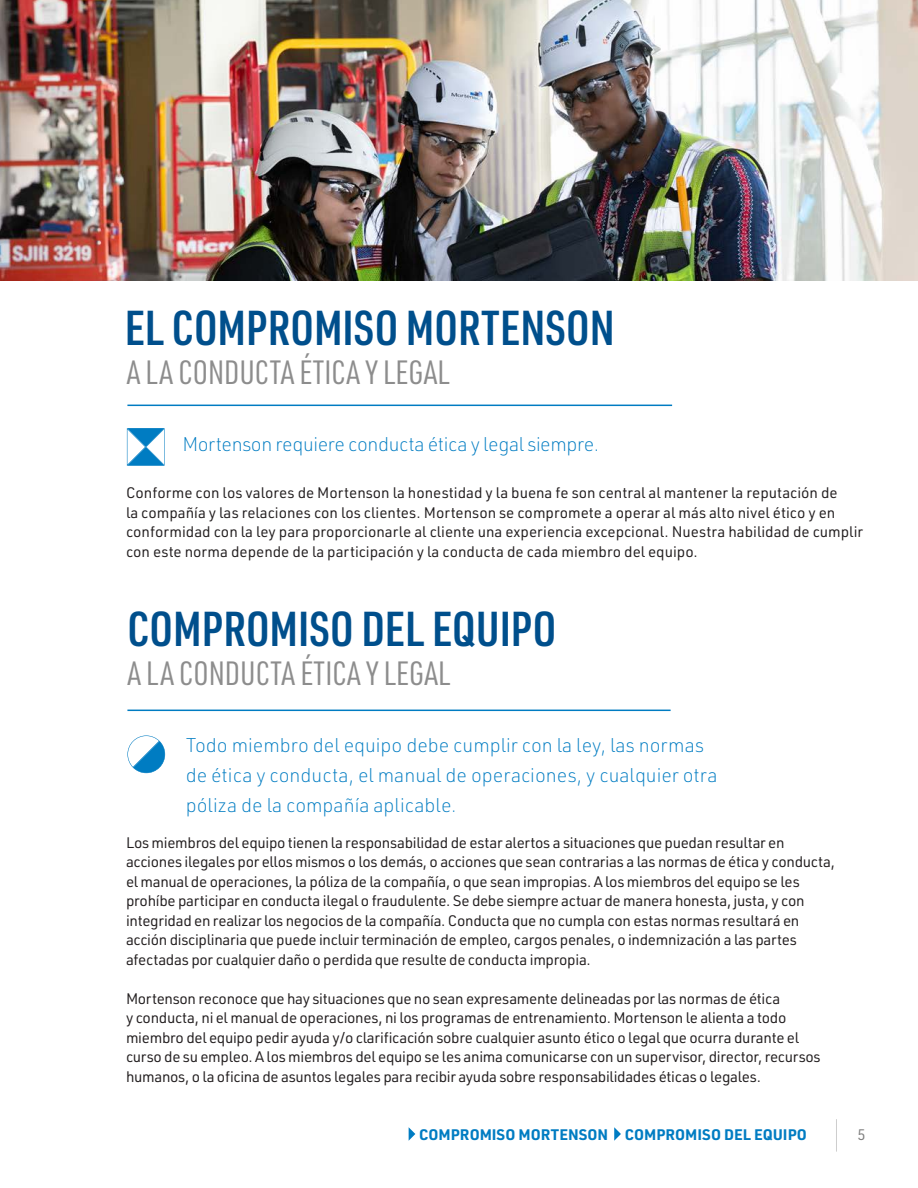
<style>
.page{position:relative;width:918px;height:1188px;background:#fff}
.page>*{position:absolute;margin:0;border:0;box-sizing:border-box;transform-origin:0 0}
.t1{font:600 48px "URWDIN Cond";color:#004f8c}
.t2{font:100 36.6px "URWDIN";color:#808080;scale:.41 1}
.t3{font:33px "URWDIN Cond";color:#8d8d8d}
.t4{font:200 19.5px/30px "URWDIN";color:#007cc2}
.t5{font:200 19.5px "URWDIN";letter-spacing:-.02em;color:#007cc2}
.Body_Copy_10_13{font:15px/19.5px "URWDIN";letter-spacing:-.02em;color:#231f20}
.Body_Copy_10_13-2{font:15px/19.5px "URWDIN";color:#231f20}
.t6{font:700 15px "URWDIN";color:#007cc2}
.t7{font:15px "URWDIN";color:#808080}
</style>
<div class="page">
<img style="left:0;top:0;width:918px;height:281px">
<hr style="left:127px;top:405px;width:545px;height:1px;background:#007cc2">
<hr style="left:127px;top:710px;width:544px;height:1px;background:#007cc2">
<svg style="left:127px;top:735px;width:38px;height:38px"></svg>
<svg style="left:127px;top:428px;width:38px;height:38px"></svg>
<svg style="left:409px;top:1127px;width:6px;height:14px"></svg>
<svg style="left:614px;top:1127px;width:7px;height:14px"></svg>
<p class="t1" style="left:125px;top:296px;width:492px">EL COMPROMISO MORTENSON</p>
<p class="t3" style="left:127px;top:351px;width:324px">A LA CONDUCTA ÉTICA Y LEGAL</p>
<p class="t5" style="left:182px;top:431px;width:418px">Mortenson requiere conducta ética y legal siempre.</p>
<p class="Body_Copy_10_13-2" style="left:126px;top:483px;width:739px">Conforme con los valores de Mortenson la honestidad y la buena fe son central al mantener la reputación de<br>la compañía y las relaciones con los clientes. Mortenson se compromete a operar al más alto nivel ético y en conformidad con la ley para proporcionarle al cliente una experiencia excepcional. Nuestra habilidad de cumplir con este norma depende de la participación y la conducta de cada miembro del equipo.</p>
<p class="t1" style="left:127px;top:597px;width:430px">COMPROMISO DEL EQUIPO</p>
<p class="t3" style="left:127px;top:652px;width:324px">A LA CONDUCTA ÉTICA Y LEGAL</p>
<p class="t4" style="left:186px;top:729px;width:533px">Todo miembro del equipo debe cumplir con la ley, las normas de ética y conducta, el manual de operaciones, y cualquier otra póliza de la compañía aplicable.</p>
<p class="Body_Copy_10_13" style="left:126px;top:832px;width:710px">Los miembros del equipo tienen la responsabilidad de estar alertos a situaciones que puedan resultar en acciones ilegales por ellos mismos o los demás, o acciones que sean contrarias a las normas de ética y conducta, el manual de operaciones, la póliza de la compañía, o que sean impropias. A los miembros del equipo se les prohíbe participar en conducta ilegal o fraudulente. Se debe siempre actuar de manera honesta, justa, y con integridad en realizar los negocios de la compañía. Conducta que no cumpla con estas normas resultará en acción disciplinaria que puede incluir terminación de empleo, cargos penales, o indemnización a las partes afectadas por cualquier daño o perdida que resulte de conducta impropia.</p>
<p class="Body_Copy_10_13" style="left:126px;top:988px;width:696px">Mortenson reconoce que hay situaciones que no sean expresamente delineadas por las normas de ética<br>y conducta, ni el manual de operaciones, ni los programas de entrenamiento. Mortenson le alienta a todo miembro del equipo pedir ayuda y/o clarificación sobre cualquier asunto ético o legal que ocurra durante el curso de su empleo. A los miembros del equipo se les anima comunicarse con un supervisor, director, recursos humanos, o la oficina de asuntos legales para recibir ayuda sobre responsabilidades éticas o legales.</p>
<p class="t6" style="left:419px;top:1124px;width:389px">COMPROMISO MORTENSON COMPROMISO DEL EQUIPO</p>
<p class="t2" style="left:833px;top:1112px;width:21px">|</p>
<p class="t7" style="left:857px;top:1125px;width:10px">5</p>
</div>
